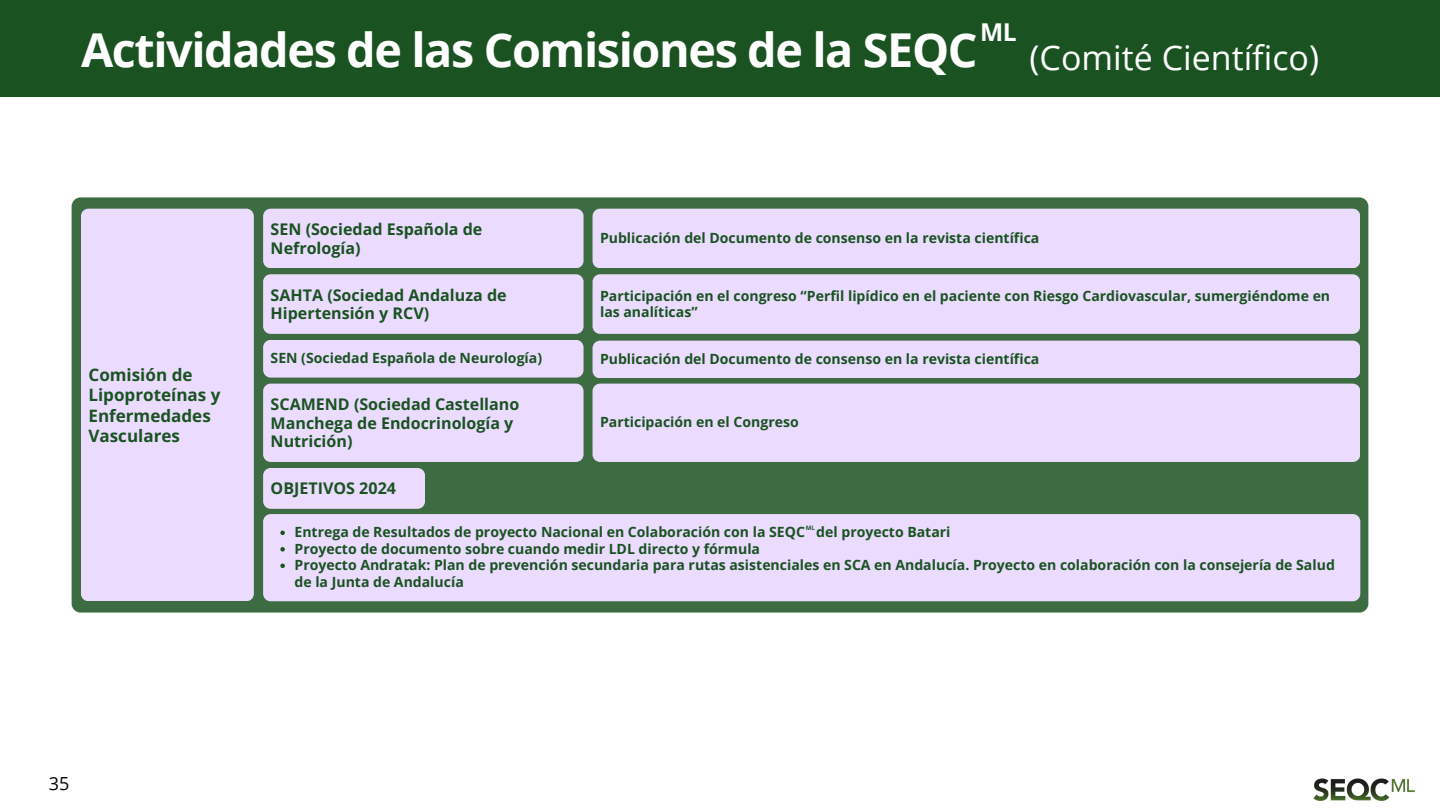
<style>
.page{position:relative;width:1440px;height:810px;background:#fff}
.page>*{position:absolute;margin:0;border:0;box-sizing:border-box;transform-origin:0 0}
.t1{font:700 46.7px "Open Sans";letter-spacing:-.03em;color:#fff}
.t2{font:34px "Open Sans";color:#fff}
.t3{font:700 24.6px "Open Sans";color:#fff}
.t4{font:18px "Open Sans";color:#010101}
.t5{font:700 17.1px/20.2px "Open Sans";color:#1a5221}
.t6{font:700 16.1px/18.8px "Open Sans";color:#1a5221}
.t7{font:700 14.1px/16.5px "Open Sans";color:#1a5221}
.t8{font:700 6px "Open Sans";color:#1a5221}
</style>
<div class="page">
<div style="left:0;top:0;width:1440px;height:97px;background:#1a5221"></div>
<img style="left:1313px;top:778px;width:102px;height:23px">
<div style="left:72px;top:197px;width:1296px;height:416px;background:#3d6c42;border-radius:9px"></div>
<div style="left:81px;top:209px;width:173px;height:392px;background:#ebdcff;border-radius:8px"></div>
<div style="left:263px;top:209px;width:320px;height:59px;background:#ebdcff;border-radius:8px"></div>
<div style="left:593px;top:209px;width:767px;height:59px;background:#ebdcff;border-radius:8px"></div>
<div style="left:263px;top:274px;width:320px;height:60px;background:#ebdcff;border-radius:8px"></div>
<div style="left:593px;top:274px;width:767px;height:60px;background:#ebdcff;border-radius:8px"></div>
<div style="left:593px;top:341px;width:767px;height:37px;background:#ebdcff;border-radius:7px"></div>
<div style="left:263px;top:340px;width:321px;height:38px;background:#ebdcff;border-radius:8px"></div>
<div style="left:263px;top:384px;width:321px;height:78px;background:#ebdcff;border-radius:8px"></div>
<div style="left:593px;top:384px;width:767px;height:78px;background:#ebdcff;border-radius:8px"></div>
<div style="left:263px;top:468px;width:162px;height:41px;background:#ebdcff;border-radius:8px"></div>
<div style="left:263px;top:514px;width:1097px;height:87px;background:#ebdcff;border-radius:8px"></div>
<svg style="left:280px;top:531px;width:5px;height:4px"></svg>
<svg style="left:280px;top:547px;width:5px;height:5px"></svg>
<svg style="left:280px;top:564px;width:5px;height:4px"></svg>
<h3 class="t1" style="left:81px;top:18px;width:898px">Actividades de las Comisiones de la SEQC</h3>
<h1 class="t3" style="left:980px;top:15px;width:38px">ML</h1>
<p class="t2" style="left:1030px;top:34px;width:291px">(Comité Científico)</p>
<h5 class="t5" style="left:88px;top:364px;width:134px">Comisión de<br>Lipoproteínas y<br>Enfermedades<br>Vasculares</h5>
<h5 class="t6" style="left:271px;top:219px;width:213px">SEN (Sociedad Española de<br>Nefrología)</h5>
<h6 class="t7" style="left:600px;top:229px;width:441px">Publicación del Documento de consenso en la revista científica</h6>
<h5 class="t6" style="left:271px;top:285px;width:238px">SAHTA (Sociedad Andaluza de<br>Hipertensión y RCV)</h5>
<h6 class="t7" style="left:600px;top:287px;width:732px">Participación en el congreso “Perfil lipídico en el paciente con Riesgo Cardiovascular, sumergiéndome en las analíticas”</h6>
<h6 class="t7" style="left:271px;top:349px;width:273px">SEN (Sociedad Española de Neurología)</h6>
<h6 class="t7" style="left:600px;top:350px;width:441px">Publicación del Documento de consenso en la revista científica</h6>
<h5 class="t6" style="left:271px;top:394px;width:250px">SCAMEND (Sociedad Castellano<br>Manchega de Endocrinología y<br>Nutrición)</h5>
<h6 class="t7" style="left:600px;top:413px;width:200px">Participación en el Congreso</h6>
<h4 class="t6" style="left:271px;top:479px;width:127px">OBJETIVOS 2024</h4>
<p class="t7" style="left:295px;top:524px;width:658px">Entrega de Resultados de proyecto Nacional en Colaboración con la SEQC del proyecto Batari</p>
<p class="t7" style="left:295px;top:540px;width:467px">Proyecto de documento sobre cuando medir LDL directo y fórmula</p>
<p class="t7" style="left:295px;top:557px;width:1042px">Proyecto Andratak: Plan de prevención secundaria para rutas asistenciales en SCA en Andalucía. Proyecto en colaboración con la consejería de Salud de la Junta de Andalucía</p>
<p class="t8" style="left:806px;top:524px;width:11px">ML</p>
<p class="t4" style="left:49px;top:770px;width:22px">35</p>
</div>
